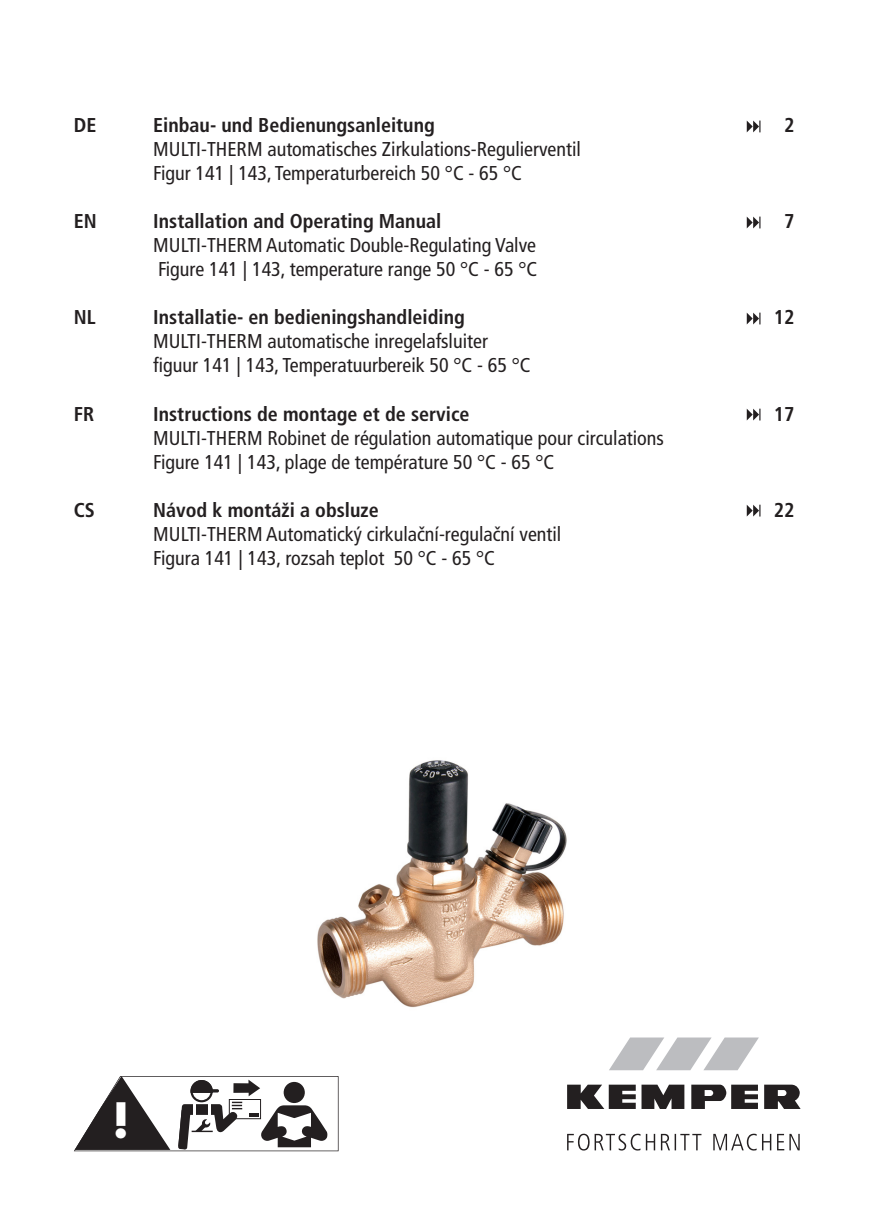
<style>
.page{position:relative;width:874px;height:1225px;background:#fff}
.page>*{position:absolute;margin:0;border:0;box-sizing:border-box;transform-origin:0 0}
.t1{font:800 condensed 44.8px "Futura Std";color:#fff}
.t2{font:condensed 20px/24px "Frutiger LT Com";color:#231f20}
.t3{font:700 condensed 20px "Frutiger LT Com";color:#231f20}
</style>
<div class="page">
<svg style="left:609px;top:1037px;width:149px;height:33px"></svg>
<svg style="left:567px;top:1133px;width:232px;height:17px"></svg>
<svg style="left:764px;top:1084px;width:36px;height:25px"></svg>
<svg style="left:567px;top:1084px;width:68px;height:25px"></svg>
<svg style="left:641px;top:1084px;width:43px;height:25px"></svg>
<svg style="left:691px;top:1084px;width:66px;height:25px"></svg>
<svg style="left:74px;top:1076px;width:264px;height:75px"></svg>
<img style="left:317px;top:760px;width:250px;height:248px">
<svg style="left:746px;top:121px;width:14px;height:11px"></svg>
<svg style="left:746px;top:217px;width:14px;height:11px"></svg>
<svg style="left:746px;top:313px;width:14px;height:11px"></svg>
<svg style="left:746px;top:409px;width:14px;height:11px"></svg>
<svg style="left:746px;top:505px;width:14px;height:11px"></svg>
<p class="t3" style="left:74px;top:113px;width:24px">DE</p>
<p class="t3" style="left:153px;top:113px;width:283px">Einbau- und Bedienungsanleitung</p>
<p class="t3" style="left:783px;top:113px;width:12px">2</p>
<p class="t2" style="left:153px;top:137px;width:429px">MULTI-THERM automatisches Zirkulations-Regulierventil<br>Figur 141 | 143, Temperaturbereich 50 °C - 65 °C</p>
<p class="t3" style="left:74px;top:209px;width:24px">EN</p>
<p class="t3" style="left:153px;top:209px;width:289px">Installation and Operating Manual</p>
<p class="t3" style="left:783px;top:209px;width:12px">7</p>
<p class="t2" style="left:153px;top:233px;width:385px">MULTI-THERM Automatic Double-Regulating Valve<br>Figure 141 | 143, temperature range 50 °C - 65 °C</p>
<p class="t3" style="left:74px;top:305px;width:23px">NL</p>
<p class="t3" style="left:153px;top:305px;width:313px">Installatie- en bedieningshandleiding</p>
<p class="t3" style="left:773px;top:305px;width:22px">12</p>
<p class="t2" style="left:153px;top:329px;width:378px">MULTI-THERM automatische inregelafsluiter figuur 141 | 143, Temperatuurbereik 50 °C - 65 °C</p>
<p class="t3" style="left:74px;top:401px;width:22px">FR</p>
<p class="t3" style="left:153px;top:401px;width:318px">Instructions de montage et de service</p>
<p class="t3" style="left:773px;top:401px;width:22px">17</p>
<p class="t2" style="left:153px;top:425px;width:512px">MULTI-THERM Robinet de régulation automatique pour circulations<br>Figure 141 | 143, plage de température 50 °C - 65 °C</p>
<p class="t3" style="left:74px;top:497px;width:23px">CS</p>
<p class="t3" style="left:153px;top:497px;width:227px">Návod k montáži a obsluze</p>
<p class="t3" style="left:773px;top:497px;width:22px">22</p>
<p class="t2" style="left:153px;top:521px;width:409px">MULTI-THERM Automatický cirkulační-regulační ventil<br>Figura 141 | 143, rozsah teplot 50 °C - 65 °C</p>
<h1 class="t1" style="left:114px;top:1093px;width:15px">!</h1>
</div>
